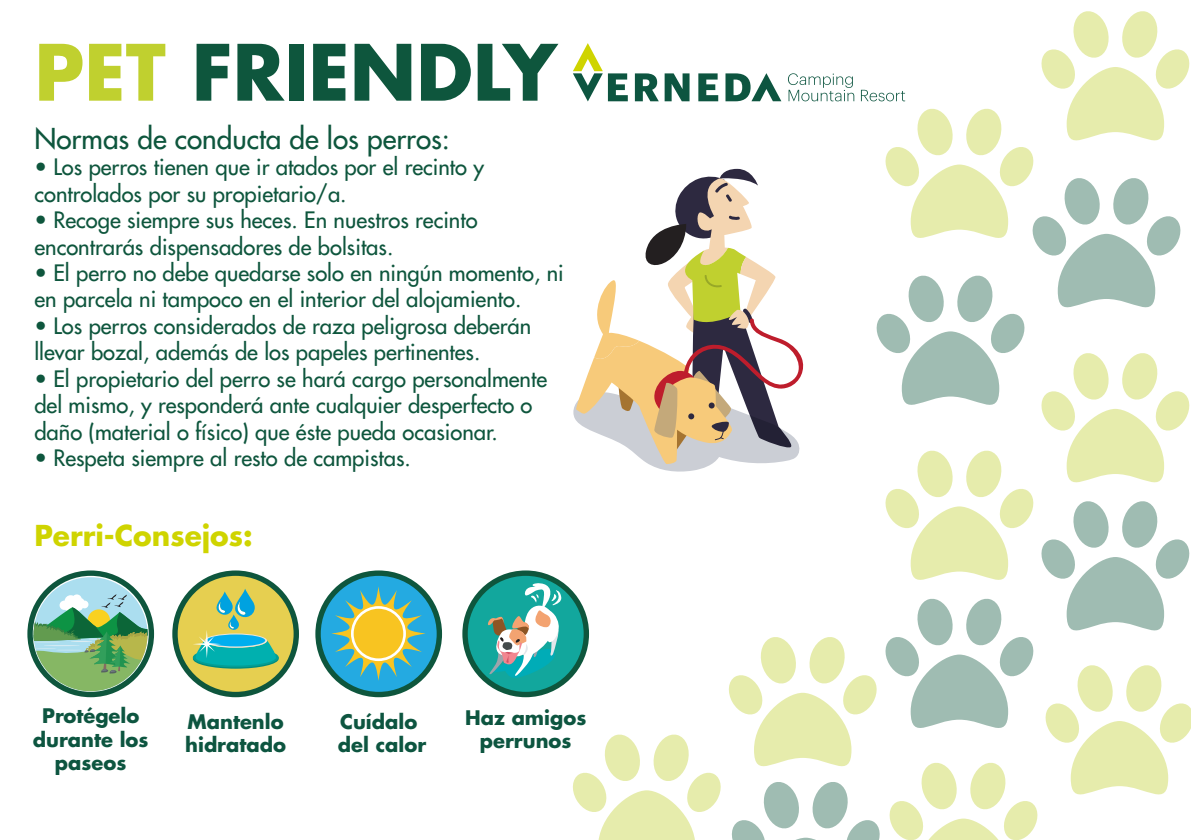
<style>
.page{position:relative;width:1191px;height:840px;background:#fff}
.page>*{position:absolute;margin:0;border:0;box-sizing:border-box;transform-origin:0 0}
.t1{font:700 75.4px "Futura Std";color:#0e563d}
.t2{font:500 28px "Futura Std";color:#0e563d}
.t3{font:700 28px "Futura Std";color:#cfd400}
.t4{font:500 22px/26.4px "Futura Std";color:#0e563d}
.t5{font:700 19.6px/23.4px "Futura Std";color:#0d5540}
.s1{color:#c0d02f}
</style>
<div class="page">
<svg style="left:885px;top:579px;width:280px;height:85px"></svg>
<svg style="left:876px;top:238px;width:303px;height:115px"></svg>
<svg style="left:573px;top:637px;width:303px;height:202px"></svg>
<svg style="left:889px;top:664px;width:302px;height:175px"></svg>
<svg style="left:885px;top:353px;width:304px;height:226px"></svg>
<svg style="left:885px;top:11px;width:304px;height:227px"></svg>
<svg style="left:573px;top:43px;width:55px;height:58px"></svg>
<svg style="left:635px;top:73px;width:54px;height:28px"></svg>
<svg style="left:698px;top:73px;width:20px;height:28px"></svg>
<svg style="left:725px;top:73px;width:56px;height:28px"></svg>
<svg style="left:788px;top:73px;width:66px;height:28px"></svg>
<svg style="left:861px;top:90px;width:44px;height:11px"></svg>
<svg style="left:573px;top:169px;width:231px;height:302px"></svg>
<svg style="left:175px;top:573px;width:121px;height:121px;background:#c6bd4d"></svg>
<div style="left:172px;top:570px;width:127px;height:126px;border:5px solid #0e563d;border-radius:50%"></div>
<svg style="left:193px;top:588px;width:86px;height:80px;background:#88c084"></svg>
<svg style="left:318px;top:573px;width:121px;height:121px;background:#1f99c0"></svg>
<div style="left:315px;top:570px;width:127px;height:126px;border:5px solid #0e563d;border-radius:50%"></div>
<svg style="left:331px;top:586px;width:94px;height:94px;background:#52adb5"></svg>
<div style="left:352px;top:607px;width:52px;height:52px;background:#f8c421;border-radius:50%"></div>
<div style="left:351px;top:605px;width:55px;height:55px;border:3px solid #fff;border-radius:50%"></div>
<div style="left:27px;top:570px;width:127px;height:126px;border:5px solid #0e563d;border-radius:50%"></div>
<div style="left:34px;top:577px;width:114px;height:113px;background:#abdeef;border-radius:50%"></div>
<svg style="left:34px;top:594px;width:114px;height:96px"></svg>
<svg style="left:465px;top:573px;width:121px;height:121px;background:#119a8d"></svg>
<div style="left:462px;top:570px;width:127px;height:126px;border:5px solid #0e563d;border-radius:50%"></div>
<svg style="left:486px;top:581px;width:78px;height:97px"></svg>
<h1 class="t1" style="left:34px;top:22px;width:524px"><span class="s1">PET</span> FRIENDLY</h1>
<p class="t2" style="left:34px;top:121px;width:417px">Normas de conducta de los perros:</p>
<p class="t4" style="left:34px;top:154px;width:451px">• Los perros tienen que ir atados por el recinto y controlados por su propietario/a.</p>
<p class="t4" style="left:34px;top:207px;width:445px">• Recoge siempre sus heces. En nuestros recinto encontrarás dispensadores de bolsitas.</p>
<p class="t4" style="left:34px;top:260px;width:531px">• El perro no debe quedarse solo en ningún momento, ni en parcela ni tampoco en el interior del alojamiento.</p>
<p class="t4" style="left:34px;top:312px;width:498px">• Los perros considerados de raza peligrosa deberán llevar bozal, además de los papeles pertinentes.</p>
<p class="t4" style="left:34px;top:365px;width:514px">• El propietario del perro se hará cargo personalmente del mismo, y responderá ante cualquier desperfecto o daño (material o físico) que éste pueda ocasionar.</p>
<p class="t4" style="left:34px;top:444px;width:378px">• Respeta siempre al resto de campistas.</p>
<p class="t3" style="left:34px;top:517px;width:220px">Perri-Consejos:</p>
<p class="t5" style="left:33px;top:703px;width:117px;text-align:center">Protégelo durante los paseos</p>
<p class="t5" style="left:465px;top:705px;width:123px;text-align:center">Haz amigos perrunos</p>
<p class="t5" style="left:185px;top:708px;width:102px">Mantenlo hidratado</p>
<p class="t5" style="left:338px;top:709px;width:90px">Cuídalo del calor</p>
</div>
